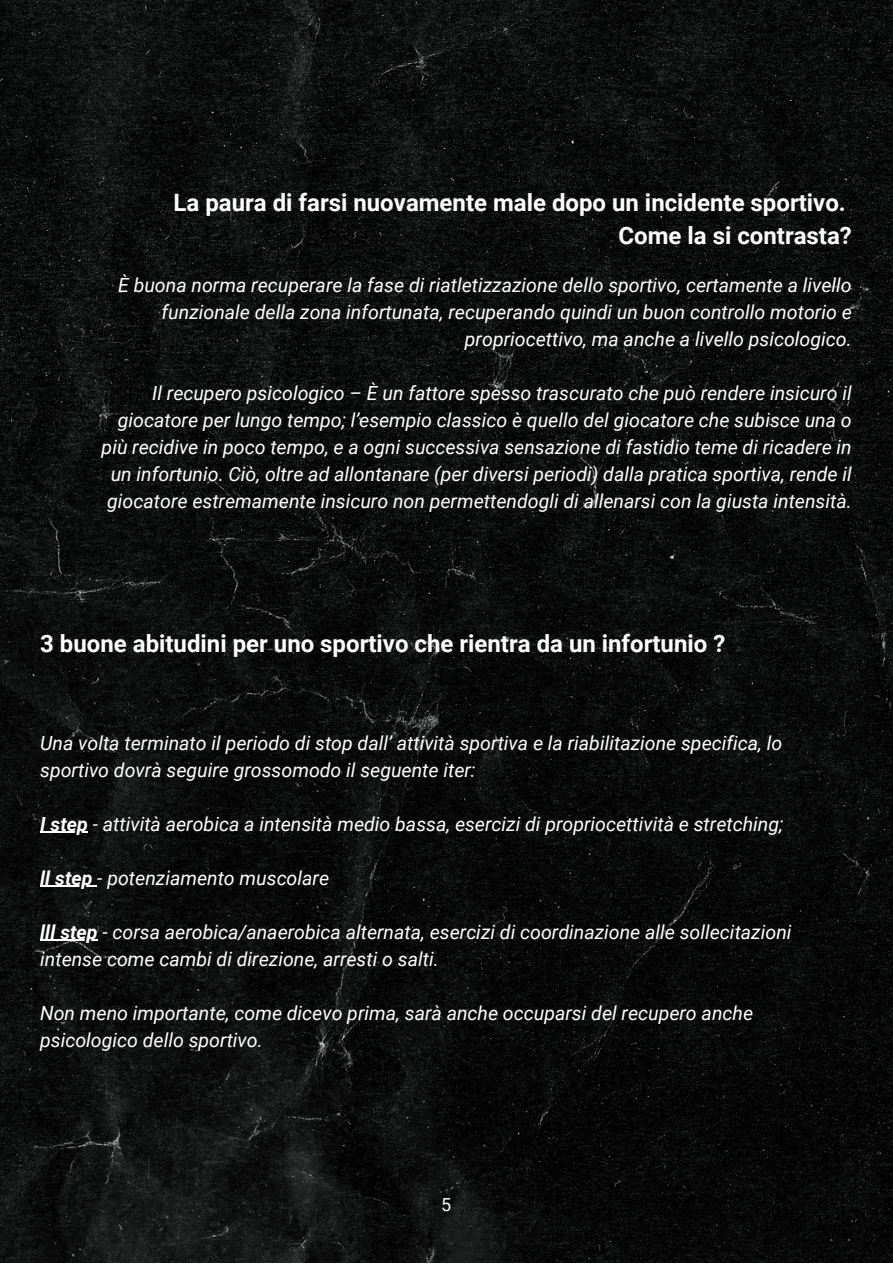
<style>
.page{position:relative;width:893px;height:1264px;background:#fff}
.page>*{position:absolute;margin:0;border:0;box-sizing:border-box;transform-origin:0 0}
.t1{font:700 24px/32.5px "Roboto";color:#fff;text-align:right}
.t2{font:italic 19.5px/27px "Roboto";color:#fff}
.t3{font:18px "Roboto";color:#fff}
.s1{font-weight:700}
</style>
<div class="page">
<img style="left:0;top:0;width:892px;height:1262px">
<hr style="left:40px;top:831px;width:48px;height:1px;background:#fff">
<hr style="left:40px;top:885px;width:53px;height:1px;background:#fff">
<hr style="left:40px;top:939px;width:58px;height:1px;background:#fff">
<p class="t1" style="left:173px;top:186px;width:679px">La paura di farsi nuovamente male dopo un incidente sportivo.<br>Come la si contrasta?</p>
<p class="t2" style="left:118px;top:272px;width:735px;text-align:right">È buona norma recuperare la fase di riatletizzazione dello sportivo, certamente a livello funzionale della zona infortunata, recuperando quindi un buon controllo motorio e propriocettivo, ma anche a livello psicologico.</p>
<p class="t2" style="left:102px;top:380px;width:751px;text-align:right">Il recupero psicologico – È un fattore spesso trascurato che può rendere insicuro il giocatore per lungo tempo; l’esempio classico è quello del giocatore che subisce una o più recidive in poco tempo, e a ogni successiva sensazione di fastidio teme di ricadere in un infortunio. Ciò, oltre ad allontanare (per diversi periodi) dalla pratica sportiva, rende il giocatore estremamente insicuro non permettendogli di allenarsi con la giusta intensità.</p>
<p class="t1" style="left:40px;top:628px;width:686px">3 buone abitudini per uno sportivo che rientra da un infortunio ?</p>
<p class="t2" style="left:40px;top:729px;width:743px">Una volta terminato il periodo di stop dall’ attività sportiva e la riabilitazione specifica, lo sportivo dovrà seguire grossomodo il seguente iter:</p>
<p class="t2" style="left:40px;top:810px;width:744px"><span class="s1">I step</span> - attività aerobica a intensità medio bassa, esercizi di propriocettività e stretching;</p>
<p class="t2" style="left:40px;top:864px;width:290px"><span class="s1">ll step</span> - potenziamento muscolare</p>
<p class="t2" style="left:40px;top:918px;width:752px"><span class="s1">lll step</span> - corsa aerobica/anaerobica alternata, esercizi di coordinazione alle sollecitazioni intense come cambi di direzione, arresti o salti.</p>
<p class="t2" style="left:40px;top:999px;width:714px">Non meno importante, come dicevo prima, sarà anche occuparsi del recupero anche psicologico dello sportivo.</p>
<p class="t3" style="left:441px;top:1193px;width:12px">5</p>
</div>
